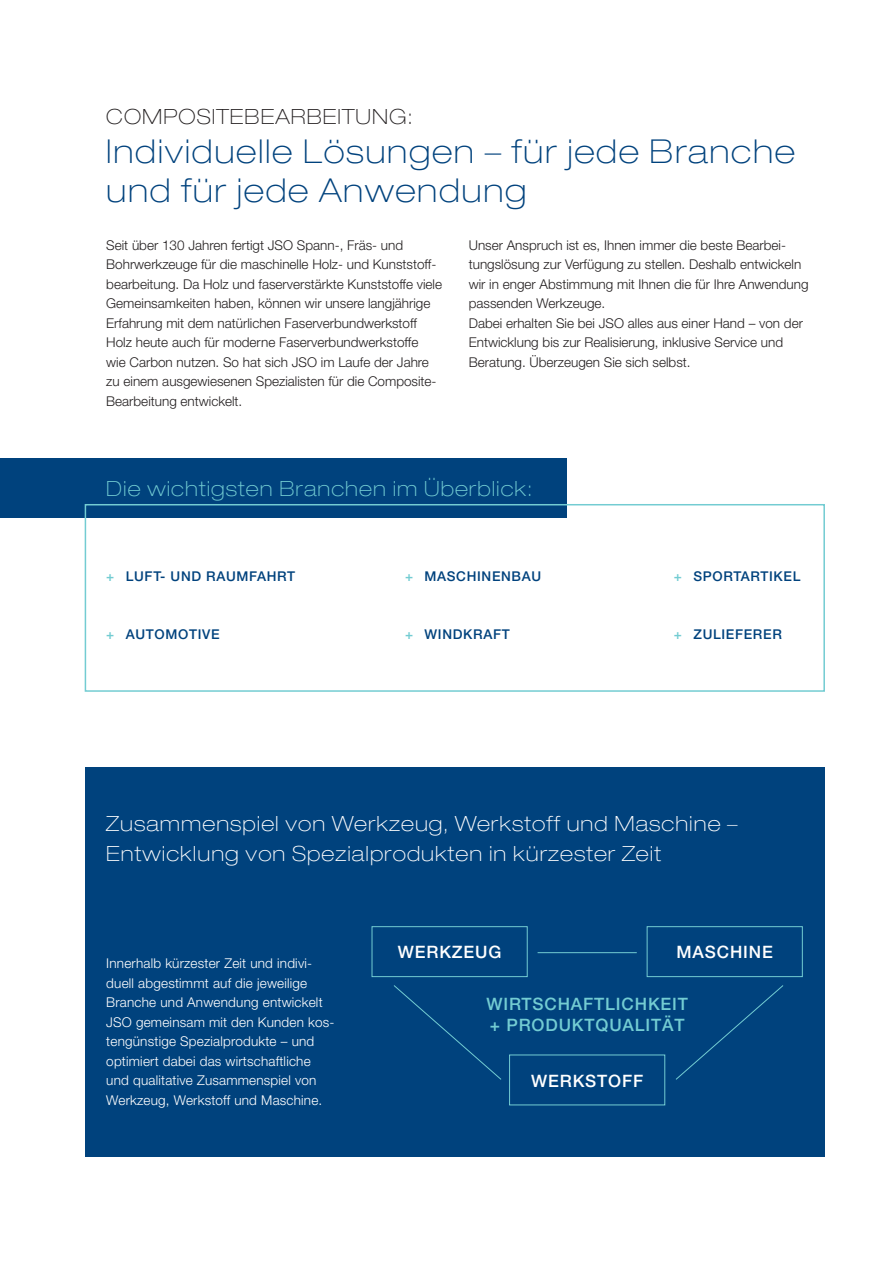
<style>
.page{position:relative;width:893px;height:1263px;background:#fff}
.page>*{position:absolute;margin:0;border:0;box-sizing:border-box;transform-origin:0 0}
.t1{font:100 expanded 33px/39px "Helvetica Neue LT";letter-spacing:.05em;color:#00427d}
.t2{font:100 expanded 21px/30px "Helvetica Neue LT";letter-spacing:.05em;color:#fff}
.t3{font:100 expanded 21px "Helvetica Neue LT";letter-spacing:.05em;color:#73ccd2}
.t4{font:100 expanded 21px "Helvetica Neue LT";letter-spacing:.05em;color:#231f20}
.t5{font:500 17.1px/20.9px "Helvetica Neue LT";letter-spacing:.05em;color:#73ccd2}
.t6{font:500 17.1px "Helvetica Neue LT";letter-spacing:.05em;color:#fff}
.t7{font:300 13.5px/19.5px "Helvetica Neue LT";color:#231f20}
.t8{font:300 13.5px/19.5px "Helvetica Neue LT";letter-spacing:.015em;color:#fff}
.t9{font:500 13.5px "Helvetica Neue LT";letter-spacing:.05em;color:#00427d}
.s1{color:#73ccd2}
</style>
<div class="page">
<div style="left:0;top:459px;width:567px;height:59px;background:#00427d"></div>
<div style="left:85px;top:767px;width:740px;height:390px;background:#00427d"></div>
<div style="left:85px;top:504px;width:740px;height:188px;border:2px solid #73ccd2"></div>
<div style="left:372px;top:926px;width:156px;height:51px;border:1px solid #73ccd2"></div>
<div style="left:647px;top:926px;width:156px;height:51px;border:1px solid #73ccd2"></div>
<svg style="left:393px;top:985px;width:109px;height:95px"></svg>
<svg style="left:676px;top:985px;width:108px;height:95px"></svg>
<hr style="left:538px;top:952px;width:99px;height:1px;background:#73ccd2">
<h2 class="t4" style="left:106px;top:104px;width:308px">COMPOSITEBEARBEITUNG:</h2>
<h1 class="t1" style="left:106px;top:131px;width:690px">Individuelle Lösungen – für jede Branche und für jede Anwendung</h1>
<p class="t7" style="left:106px;top:235px;width:337px">Seit über 130 Jahren fertigt JSO Spann-, Fräs- und Bohrwerkzeuge für die maschinelle Holz- und Kunststoff&shy;bearbeitung. Da Holz und faserverstärkte Kunststoffe viele Gemeinsamkeiten haben, können wir unsere langjährige Erfahrung mit dem natürlichen Faserverbundwerkstoff Holz heute auch für moderne Faserverbundwerkstoffe<br>wie Carbon nutzen. So hat sich JSO im Laufe der Jahre zu einem ausgewiesenen Spezialisten für die Composite-Bearbeitung entwickelt.</p>
<p class="t7" style="left:469px;top:235px;width:341px">Unser Anspruch ist es, Ihnen immer die beste Bearbei&shy;tungslösung zur Verfügung zu stellen. Deshalb entwickeln wir in enger Abstimmung mit Ihnen die für Ihre Anwendung passenden Werkzeuge.<br>Dabei erhalten Sie bei JSO alles aus einer Hand – von der Entwicklung bis zur Realisierung, inklusive Service und Beratung. Überzeugen Sie sich selbst.</p>
<h2 class="t3" style="left:106px;top:476px;width:427px">Die wichtigsten Branchen im Überblick:</h2>
<p class="t9" style="left:106px;top:568px;width:190px"><span class="s1">+</span> LUFT- UND RAUMFAHRT</p>
<p class="t9" style="left:405px;top:568px;width:138px"><span class="s1">+</span> MASCHINENBAU</p>
<p class="t9" style="left:674px;top:568px;width:123px"><span class="s1">+</span> S PORTARTIKEL</p>
<p class="t9" style="left:106px;top:627px;width:115px"><span class="s1">+</span> AUTOMOTIVE</p>
<p class="t9" style="left:405px;top:626px;width:106px"><span class="s1">+</span> WINDKRAFT</p>
<p class="t9" style="left:674px;top:626px;width:105px"><span class="s1">+</span> ZULIEFERER</p>
<h2 class="t2" style="left:106px;top:808px;width:633px">Zusammenspiel von Werkzeug, Werkstoff und Maschine –<br>Entwicklung von Spezialprodukten in kürzester Zeit</h2>
<p class="t8" style="left:106px;top:954px;width:230px">Innerhalb kürzester Zeit und indivi&shy;duell abgestimmt auf die jeweilige Branche und Anwendung entwickelt JSO gemeinsam mit den Kunden kos&shy;tengünstige Spezialprodukte – und optimiert dabei das wirtschaftliche und qualitative Zusammenspiel von Werkzeug, Werkstoff und Maschine.</p>
<p class="t6" style="left:398px;top:942px;width:105px">WERKZEUG</p>
<p class="t6" style="left:677px;top:942px;width:98px">MASCHINE</p>
<p class="t5" style="left:486px;top:993px;width:203px">WIRTSCHAFTLICHKEIT + PRODUKTQUALITÄT</p>
<p class="t6" style="left:531px;top:1070px;width:114px">WERKSTOFF</p>
</div>
